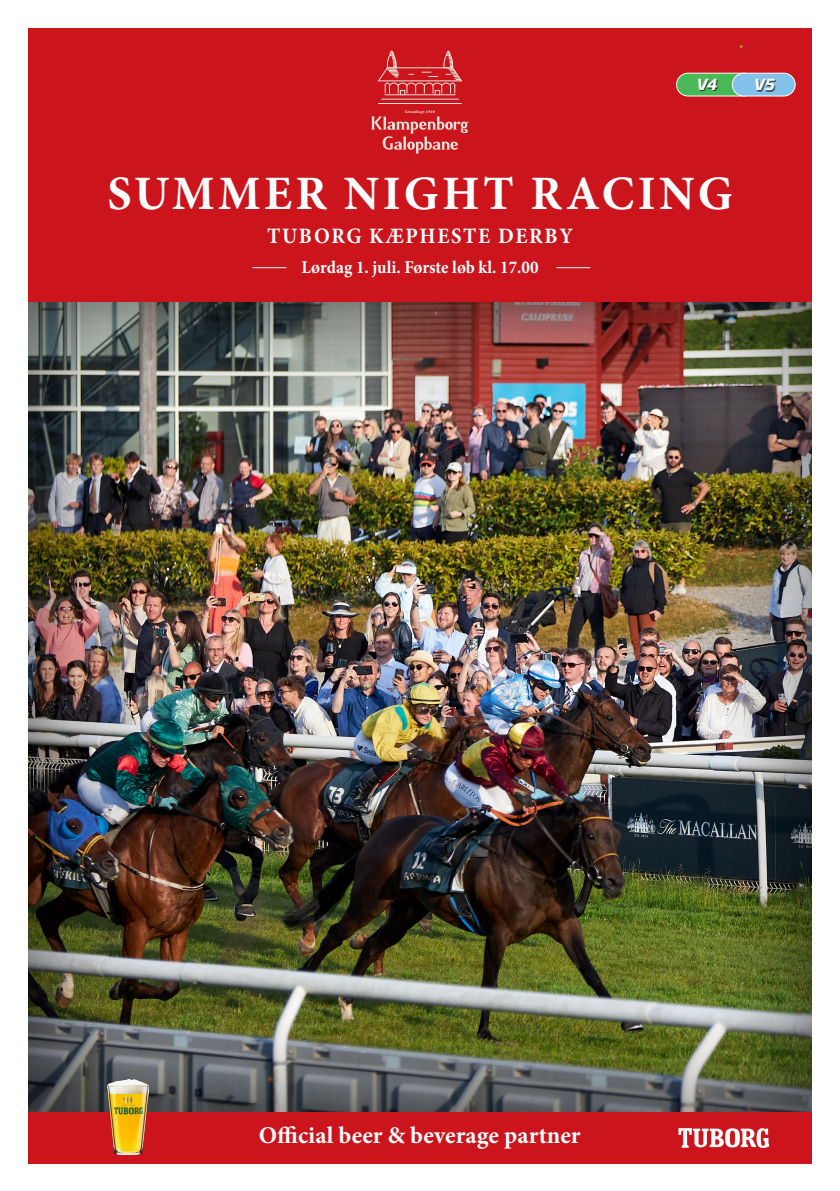
<style>
.page{position:relative;width:840px;height:1191px;background:#fff}
.page>*{position:absolute;margin:0;border:0;box-sizing:border-box;transform-origin:0 0}
.Rubrik{font:700 48px "Minion Pro";letter-spacing:.07em;color:#fff}
.t1{font:700 24px "Minion Pro";color:#fff}
.Rubrik-2{font:700 22px "Minion Pro";letter-spacing:.085em;color:#fff;scale:.94 1}
.Rubrik-3{font:700 18px "Minion Pro";color:#fff;scale:.94 1}
.t2{font:italic 700 15.2px "Soho Gothic Pro";color:#fff}
.t3{font:700 4px "Spinoza Pro";letter-spacing:.08em;color:#e8e2d8}
</style>
<div class="page">
<div style="left:22px;top:294px;width:791px;height:821px;background:#231f20;opacity:.75"></div>
<div style="left:28px;top:28px;width:783px;height:274px;background:#cb141c"></div>
<div style="left:28px;top:1112px;width:783px;height:51px;background:#cb141c"></div>
<hr style="left:381px;top:99px;width:77px;height:1px;background:#e8e2d8">
<hr style="left:378px;top:103px;width:83px;height:1px;background:#e8e2d8">
<svg style="left:371px;top:116px;width:97px;height:37px"></svg>
<svg style="left:377px;top:50px;width:85px;height:45px"></svg>
<svg style="left:676px;top:72px;width:119px;height:25px;background:#7bae96"></svg>
<div style="left:755px;top:79px;width:20px;height:12px;background:#231f20;opacity:.75"></div>
<svg style="left:678px;top:1128px;width:90px;height:20px"></svg>
<img style="left:108px;top:1079px;width:40px;height:75px">
<hr style="left:252px;top:267px;width:34px;height:1px;background:#fff">
<hr style="left:556px;top:267px;width:34px;height:1px;background:#fff">
<p class="t3" style="left:405px;top:110px;width:31px">Grundlagt 1910</p>
<p class="t2" style="left:695px;top:73px;width:23px">V4</p>
<p class="t2" style="left:752px;top:73px;width:23px">V5</p>
<p class="Rubrik" style="left:107px;top:160px;width:626px">SUMMER NIGHT RACING</p>
<p class="Rubrik-2" style="left:267px;top:220px;width:327px">TUBORG KÆPHESTE DERBY</p>
<p class="Rubrik-3" style="left:301px;top:254px;width:253px">Lørdag 1. juli. Første løb kl. 17.00</p>
<p class="t1" style="left:258px;top:1118px;width:323px">Official beer &amp; beverage partner</p>
</div>
